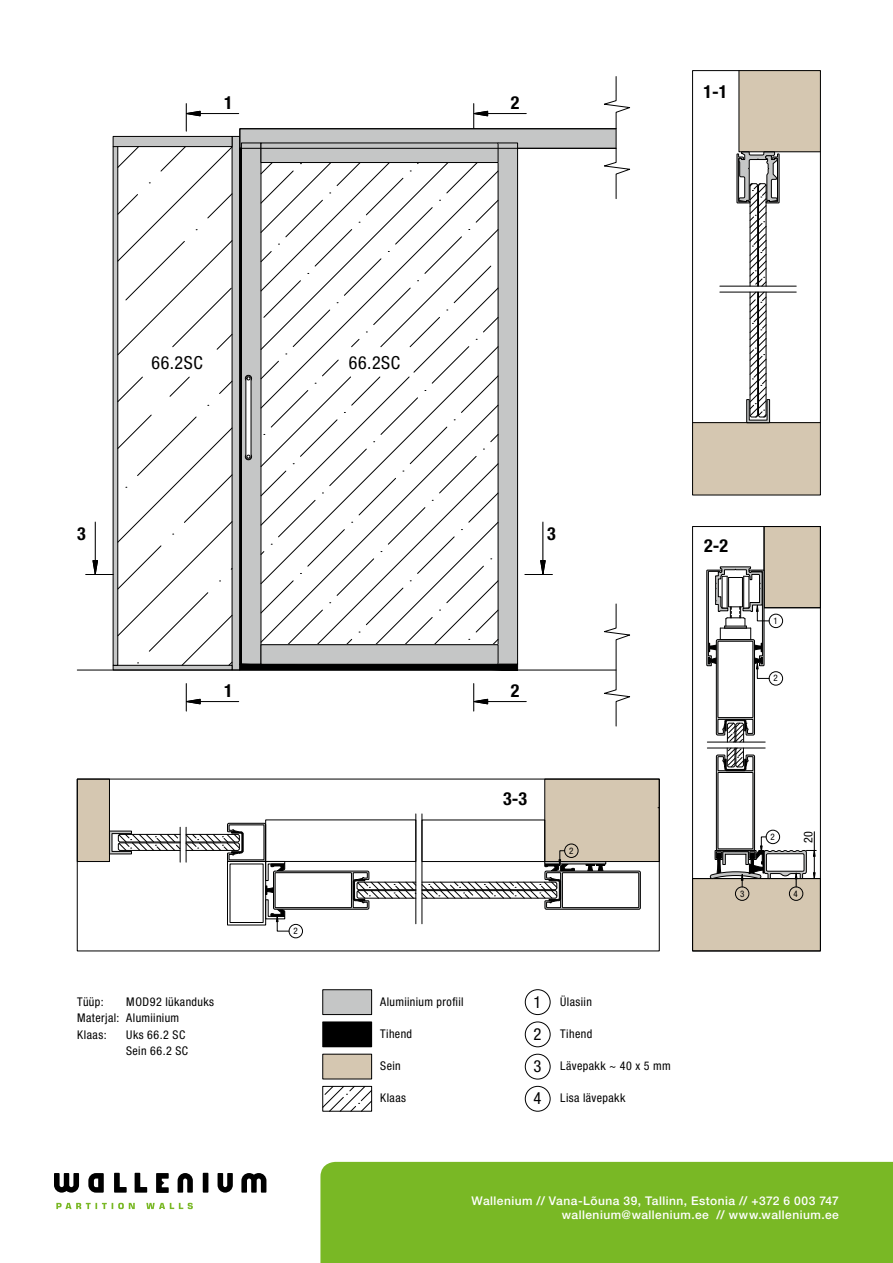
<style>
.page{position:relative;width:893px;height:1263px;background:#fff}
.page>*{position:absolute;margin:0;border:0;box-sizing:border-box;transform-origin:0 0}
.t1{font:700 condensed 18px "Helvetica Neue LT Std";color:#000}
.t2{font:condensed 18px "Helvetica Neue LT Std";letter-spacing:.03em;color:#000}
.t3{font:condensed 16.65px/32.2px "Helvetica Neue LT Std";color:#000;text-align:justify}
.t4{font:condensed 12px/16.5px "Helvetica Neue LT Std";letter-spacing:.03em;color:#000}
.t5{font:500 12px/14.4px "Helvetica Neue LT Std";letter-spacing:.04em;color:#fff;text-align:right}
.t6{font:condensed 9px "Helvetica Neue LT Std";color:#000}
.s1{font-size:16.65px}
</style>
<div class="page">
<div style="left:320px;top:1162px;width:573px;height:101px;background:#79b825"></div>
<svg style="left:56px;top:1203px;width:137px;height:6px"></svg>
<svg style="left:54px;top:1173px;width:212px;height:20px"></svg>
<div style="left:232px;top:136px;width:8px;height:534px;background:#c5c6c6"></div>
<div style="left:113px;top:136px;width:119px;height:11px;background:#c5c6c6"></div>
<div style="left:113px;top:136px;width:119px;height:11px;border:1px solid #000"></div>
<div style="left:113px;top:665px;width:119px;height:5px;background:#c5c6c6"></div>
<div style="left:113px;top:665px;width:119px;height:5px;border:1px solid #000"></div>
<div style="left:113px;top:147px;width:5px;height:518px;background:#c5c6c6"></div>
<hr style="left:488px;top:113px;width:38px;height:1px;background:#000">
<svg style="left:473px;top:104px;width:15px;height:25px"></svg>
<hr style="left:200px;top:113px;width:39px;height:1px;background:#000">
<svg style="left:185px;top:104px;width:15px;height:27px"></svg>
<hr style="left:543px;top:522px;width:1px;height:39px;background:#000">
<svg style="left:525px;top:560px;width:27px;height:15px"></svg>
<svg style="left:170px;top:377px;width:20px;height:20px"></svg>
<svg style="left:117px;top:377px;width:26px;height:25px"></svg>
<svg style="left:117px;top:146px;width:115px;height:209px"></svg>
<svg style="left:219px;top:381px;width:13px;height:13px"></svg>
<svg style="left:86px;top:415px;width:146px;height:251px"></svg>
<div style="left:240px;top:129px;width:376px;height:19px;background:#c5c6c6"></div>
<hr style="left:488px;top:701px;width:38px;height:1px;background:#000">
<svg style="left:473px;top:683px;width:15px;height:28px"></svg>
<hr style="left:200px;top:701px;width:39px;height:1px;background:#000">
<svg style="left:185px;top:683px;width:15px;height:28px"></svg>
<hr style="left:77px;top:670px;width:539px;height:1px;background:#000">
<svg style="left:603px;top:76px;width:27px;height:123px"></svg>
<svg style="left:603px;top:604px;width:27px;height:122px"></svg>
<div style="left:764px;top:526px;width:56px;height:82px;background:#d5c7b1"></div>
<div style="left:693px;top:878px;width:127px;height:73px;background:#d5c7b1"></div>
<hr style="left:764px;top:607px;width:56px;height:1px;background:#000">
<hr style="left:764px;top:526px;width:1px;height:82px;background:#000">
<hr style="left:693px;top:878px;width:127px;height:1px;background:#000">
<div style="left:692px;top:526px;width:128px;height:425px;border:1px solid #000"></div>
<hr style="left:707px;top:742px;width:58px;height:1px;background:#000">
<hr style="left:707px;top:748px;width:58px;height:1px;background:#000">
<div style="left:735px;top:887px;width:14px;height:13px;border:1px solid #000;border-radius:50%"></div>
<div style="left:769px;top:672px;width:14px;height:13px;border:1px solid #000;border-radius:50%"></div>
<div style="left:769px;top:614px;width:14px;height:14px;border:1px solid #000;border-radius:50%"></div>
<div style="left:789px;top:887px;width:14px;height:13px;border:1px solid #000;border-radius:50%"></div>
<svg style="left:706px;top:567px;width:63px;height:175px"></svg>
<svg style="left:710px;top:748px;width:106px;height:139px"></svg>
<div style="left:693px;top:423px;width:127px;height:72px;background:#d5c7b1"></div>
<div style="left:692px;top:71px;width:128px;height:424px;border:1px solid #000"></div>
<hr style="left:693px;top:422px;width:127px;height:1px;background:#000">
<svg style="left:737px;top:70px;width:84px;height:216px"></svg>
<hr style="left:720px;top:286px;width:76px;height:1px;background:#000">
<hr style="left:720px;top:292px;width:76px;height:1px;background:#000">
<svg style="left:746px;top:292px;width:24px;height:131px"></svg>
<div style="left:545px;top:779px;width:114px;height:82px;background:#d5c7b1"></div>
<div style="left:77px;top:779px;width:32px;height:82px;background:#d5c7b1"></div>
<div style="left:77px;top:779px;width:33px;height:83px;border:1px solid #000"></div>
<hr style="left:416px;top:814px;width:1px;height:110px;background:#000">
<hr style="left:422px;top:814px;width:1px;height:110px;background:#000">
<hr style="left:180px;top:827px;width:1px;height:35px;background:#000">
<div style="left:565px;top:844px;width:13px;height:13px;border:1px solid #000;border-radius:50%"></div>
<div style="left:289px;top:924px;width:14px;height:14px;border:1px solid #000;border-radius:50%"></div>
<svg style="left:422px;top:850px;width:219px;height:59px"></svg>
<svg style="left:109px;top:831px;width:71px;height:23px"></svg>
<svg style="left:186px;top:823px;width:230px;height:108px"></svg>
<div style="left:422px;top:820px;width:123px;height:42px;border:1px solid #000"></div>
<svg style="left:239px;top:148px;width:279px;height:523px"></svg>
<div style="left:323px;top:990px;width:49px;height:24px;background:#c5c6c6"></div>
<div style="left:323px;top:989px;width:49px;height:26px;border:1px solid #000"></div>
<div style="left:323px;top:1022px;width:49px;height:25px;background:#000"></div>
<div style="left:323px;top:1054px;width:49px;height:25px;background:#d5c7b1"></div>
<svg style="left:322px;top:1086px;width:50px;height:25px"></svg>
<div style="left:525px;top:989px;width:25px;height:26px;border:1px solid #000;border-radius:50%"></div>
<div style="left:525px;top:1022px;width:25px;height:25px;border:1px solid #000;border-radius:50%"></div>
<div style="left:525px;top:1054px;width:25px;height:25px;border:1px solid #000;border-radius:50%"></div>
<div style="left:525px;top:1086px;width:25px;height:25px;border:1px solid #000;border-radius:50%"></div>
<h1 class="t1" style="left:224px;top:92px;width:10px">1</h1>
<h1 class="t1" style="left:511px;top:92px;width:10px">2</h1>
<h1 class="t1" style="left:704px;top:81px;width:25px">1-1</h1>
<h1 class="t2" style="left:151px;top:352px;width:53px">66.2SC</h1>
<h1 class="t2" style="left:349px;top:352px;width:53px">66.2SC</h1>
<h1 class="t1" style="left:77px;top:523px;width:10px">3</h1>
<h1 class="t1" style="left:547px;top:523px;width:10px">3</h1>
<h1 class="t1" style="left:224px;top:680px;width:10px">1</h1>
<h1 class="t1" style="left:511px;top:680px;width:10px">2</h1>
<h1 class="t1" style="left:704px;top:535px;width:25px">2-2</h1>
<p class="t6" style="left:774px;top:615px;width:6px">1</p>
<p class="t6" style="left:774px;top:673px;width:6px">2</p>
<p class="t4" style="left:77px;top:993px;width:28px">Tüüp:</p>
<p class="t4" style="left:77px;top:993px;width:138px;text-indent:49px">MOD92 lükanduks<br>Materjal: Alumiinium<br>Klaas:</p>
<p class="t4" style="left:126px;top:1026px;width:64px">Uks 66.2 SC<br>Sein 66.2 SC</p>
<p class="t6" style="left:293px;top:926px;width:6px">2</p>
<h1 class="t1" style="left:503px;top:787px;width:25px">3-3</h1>
<p class="t6" style="left:569px;top:845px;width:6px">2</p>
<p class="t4" style="left:380px;top:993px;width:85px">Alumiinium profiil</p>
<p class="t4" style="left:380px;top:1025px;width:34px">Tihend</p>
<p class="t4" style="left:380px;top:1058px;width:22px">Sein</p>
<p class="t4" style="left:380px;top:1090px;width:28px">Klaas</p>
<p class="t4" style="left:560px;top:993px;width:33px">Ülasiin</p>
<p class="t4" style="left:560px;top:1025px;width:34px">Tihend</p>
<p class="t4" style="left:560px;top:1058px;width:112px">Lävepakk ~ 40 x 5 mm</p>
<h2 class="t3" style="left:533px;top:985px;width:9px">1<br>2<br>3</h2>
<p class="t4" style="left:533px;top:1090px;width:93px"><span class="s1">4</span> Lisa lävepakk</p>
<p class="t6" style="left:740px;top:888px;width:6px">3</p>
<p class="t6" style="left:771px;top:831px;width:6px">2</p>
<p class="t4" style="left:800px;top:843px;width:14px;rotate:-90deg">20</p>
<p class="t6" style="left:793px;top:888px;width:6px">4</p>
<p class="t5" style="left:471px;top:1193px;width:369px">Wallenium // Vana-Lõuna 39, Tallinn, Estonia // +372 6 003 747 wallenium@wallenium.ee // www.wallenium.ee</p>
</div>
